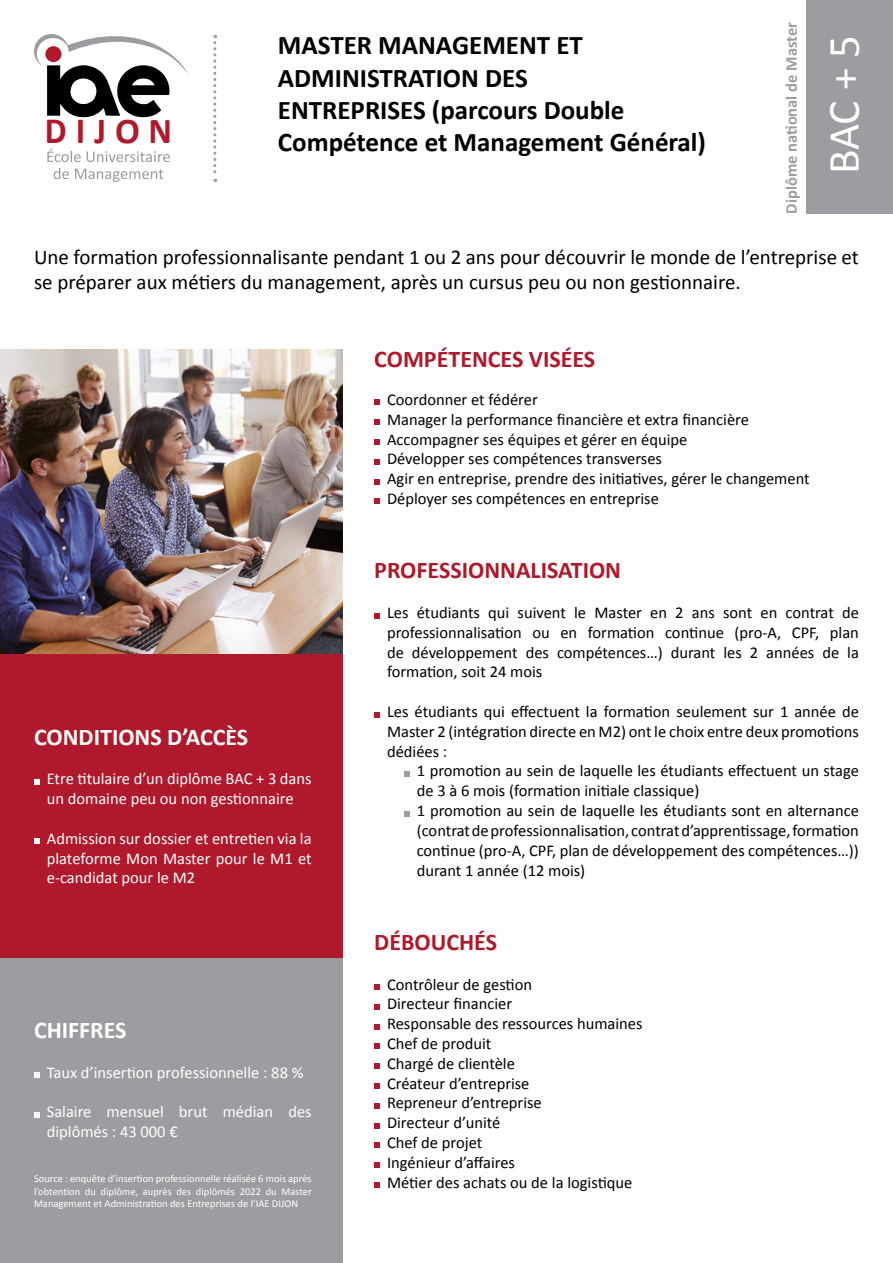
<style>
.page{position:relative;width:893px;height:1263px;background:#fff}
.page>*{position:absolute;margin:0;border:0;box-sizing:border-box;transform-origin:0 0}
.t1{font:45px "Calibri";color:#fff}
.t2{font:700 37.2px "Calibri";color:#b0182b;scale:.93 1}
.t3{font:700 27px/32.4px "Calibri";color:#000}
.t4{font:700 24px "Calibri";color:#b0182b}
.t5{font:700 24px "Calibri";color:#fff}
.t6{font:21px/25.2px "Calibri";color:#000}
.t7{font:16.5px/19.8px "Calibri";color:#000}
.t8{font:16.5px/19.8px "Calibri";color:#fff}
.t9{font:700 16.5px "Calibri";color:#9c9da0}
.t10{font:10.5px/12.6px "Calibri";color:#fff;text-align:justify}
.s1{font-size:36.9px}
.s2{font-size:36.45px}
.s3{font-size:36.75px}
</style>
<div class="page">
<div style="left:0;top:957px;width:342px;height:306px;background:#9c9da0"></div>
<div style="left:0;top:653px;width:342px;height:304px;background:#b0182b"></div>
<img style="left:0;top:349px;width:342px;height:304px">
<svg style="left:213px;top:35px;width:3px;height:147px"></svg>
<svg style="left:34px;top:34px;width:154px;height:84px"></svg>
<svg style="left:47px;top:148px;width:34px;height:14px"></svg>
<svg style="left:87px;top:151px;width:83px;height:11px"></svg>
<svg style="left:54px;top:168px;width:15px;height:11px"></svg>
<svg style="left:75px;top:169px;width:88px;height:13px"></svg>
<svg style="left:374px;top:613px;width:5px;height:5px"></svg>
<svg style="left:374px;top:712px;width:5px;height:5px"></svg>
<svg style="left:404px;top:771px;width:5px;height:5px"></svg>
<svg style="left:404px;top:811px;width:5px;height:5px"></svg>
<svg style="left:374px;top:984px;width:5px;height:5px"></svg>
<svg style="left:374px;top:1004px;width:5px;height:5px"></svg>
<svg style="left:374px;top:1024px;width:5px;height:5px"></svg>
<svg style="left:374px;top:1044px;width:5px;height:5px"></svg>
<svg style="left:374px;top:1064px;width:5px;height:5px"></svg>
<svg style="left:374px;top:1083px;width:5px;height:5px"></svg>
<svg style="left:374px;top:1103px;width:5px;height:5px"></svg>
<svg style="left:374px;top:1123px;width:5px;height:5px"></svg>
<svg style="left:374px;top:1143px;width:5px;height:5px"></svg>
<svg style="left:374px;top:1163px;width:5px;height:5px"></svg>
<svg style="left:374px;top:1182px;width:5px;height:5px"></svg>
<svg style="left:374px;top:400px;width:5px;height:5px"></svg>
<svg style="left:374px;top:420px;width:5px;height:5px"></svg>
<svg style="left:374px;top:439px;width:5px;height:5px"></svg>
<svg style="left:374px;top:459px;width:5px;height:5px"></svg>
<svg style="left:374px;top:479px;width:5px;height:5px"></svg>
<svg style="left:374px;top:499px;width:5px;height:5px"></svg>
<svg style="left:34px;top:1072px;width:5px;height:6px"></svg>
<svg style="left:34px;top:1112px;width:5px;height:5px"></svg>
<svg style="left:34px;top:779px;width:5px;height:5px"></svg>
<svg style="left:34px;top:839px;width:5px;height:5px"></svg>
<div style="left:807px;top:0;width:86px;height:214px;background:#9c9da0"></div>
<h2 class="t2" style="left:45px;top:106px;width:138px">DI<span class="s1">J</span><span class="s2">O</span><span class="s3">N</span></h2>
<h3 class="t3" style="left:278px;top:29px;width:430px">MASTER MANAGEMENT ET<br>ADMINISTRATION DES<br>ENTREPRISES (parcours Double<br>Compétence et Management Général)</h3>
<p class="t9" style="left:781px;top:214px;width:193px;rotate:-90deg">Diplôme national de Master</p>
<h1 class="t1" style="left:816px;top:174px;width:141px;rotate:-90deg">BAC + 5</h1>
<p class="t6" style="left:34px;top:245px;width:826px">Une formation professionnalisante pendant 1 ou 2 ans pour découvrir le monde de l’entreprise et se préparer aux métiers du management, après un cursus peu ou non gestionnaire.</p>
<h3 class="t5" style="left:34px;top:721px;width:216px">CONDITIONS D’ACCÈS</h3>
<p class="t8" style="left:47px;top:769px;width:266px">Etre titulaire d’un diplôme BAC + 3 dans un domaine peu ou non gestionnaire</p>
<p class="t8" style="left:47px;top:828px;width:266px;text-align:justify">Admission sur dossier et entretien via la plateforme Mon Master pour le M1 et e-candidat pour le M2</p>
<h3 class="t5" style="left:34px;top:1015px;width:94px">CHIFFRES</h3>
<p class="t8" style="left:47px;top:1062px;width:258px">Taux d’insertion professionnelle : 88 %</p>
<p class="t8" style="left:47px;top:1102px;width:266px">Salaire mensuel brut médian des diplômés : 43 000 €</p>
<p class="t10" style="left:34px;top:1172px;width:279px">Source : enquête d’insertion professionnelle réalisée 6 mois après l’obtention du diplôme, auprès des diplômés 2022 du Master Management et Administration des Entreprises de l’IAE DIJON</p>
<h3 class="t4" style="left:374px;top:344px;width:223px">COMPÉTENCES VISÉES</h3>
<p class="t7" style="left:387px;top:390px;width:424px">Coordonner et fédérer<br>Manager la performance financière et extra financière Accompagner ses équipes et gérer en équipe<br>Développer ses compétences transverses<br>Agir en entreprise, prendre des initiatives, gérer le changement Déployer ses compétences en entreprise</p>
<h3 class="t4" style="left:374px;top:555px;width:248px">PROFESSIONNALISATION</h3>
<p class="t7" style="left:387px;top:603px;width:473px;text-align:justify">Les étudiants qui suivent le Master en 2 ans sont en contrat de professionnalisation ou en formation continue (pro-A, CPF, plan de développement des compétences…) durant les 2 années de la formation, soit 24 mois</p>
<p class="t7" style="left:387px;top:702px;width:473px;text-align:justify">Les étudiants qui effectuent la formation seulement sur 1 année de Master 2 (intégration directe en M2) ont le choix entre deux promotions dédiées :</p>
<p class="t7" style="left:417px;top:761px;width:444px">1 promotion au sein de laquelle les étudiants effectuent un stage de 3 à 6 mois (formation initiale classique)<br>1 promotion au sein de laquelle les étudiants sont en alternance (contrat de professionnalisation, contrat d’apprentissage, formation continue (pro-A, CPF, plan de développement des compétences…)) durant 1 année (12 mois)</p>
<h3 class="t4" style="left:374px;top:927px;width:124px">DÉBOUCHÉS</h3>
<p class="t7" style="left:387px;top:974px;width:257px">Contrôleur de gestion<br>Directeur financier<br>Responsable des ressources humaines<br>Chef de produit<br>Chargé de clientèle<br>Créateur d’entreprise<br>Repreneur d’entreprise<br>Directeur d’unité<br>Chef de projet<br>Ingénieur d’affaires<br>Métier des achats ou de la logistique</p>
</div>
